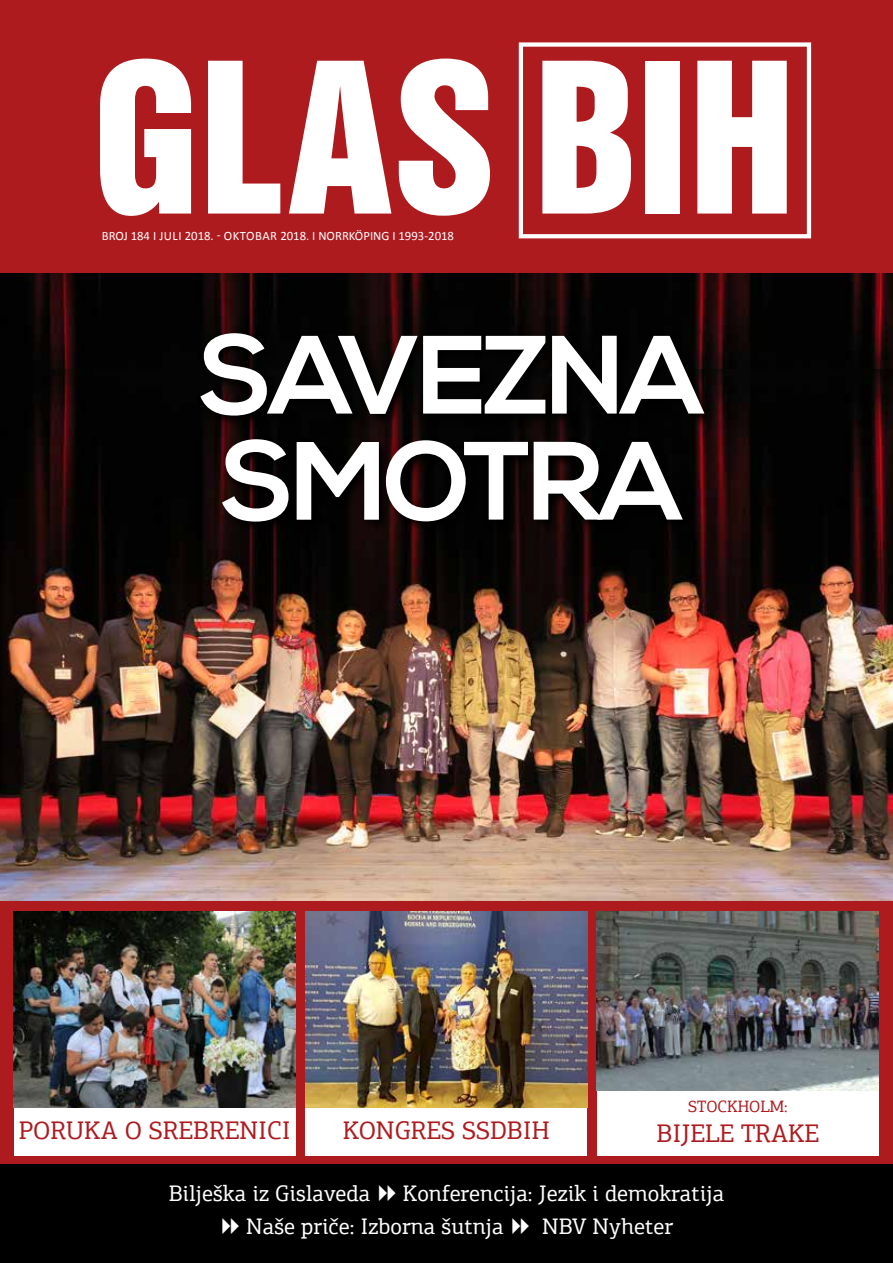
<style>
.page{position:relative;width:893px;height:1263px;background:#fff}
.page>*{position:absolute;margin:0;border:0;box-sizing:border-box;transform-origin:0 0}
.t1{font:190.8px "Swiss 921 BT";color:#fff}
.t2{font:700 111px/106.1px "Nexa";letter-spacing:-.03em;color:#fff}
.t3{font:25.5px "PF Agora Slab Pro";color:#ae1b1f}
.t4{font:22.5px/33px "PF Agora Slab Pro";color:#fff;text-align:center}
.t5{font:16.5px "PF Agora Slab Pro";color:#ae1b1f}
.t6{font:12.75px "Calibri";color:#fff}
</style>
<div class="page">
<img style="left:0;top:272px;width:893px;height:98px">
<div style="left:0;top:1156px;width:893px;height:107px;background:#000"></div>
<img style="left:0;top:370px;width:893px;height:531px">
<div style="left:0;top:0;width:893px;height:272px;background:#ae1b1f"></div>
<div style="left:0;top:901px;width:893px;height:262px;background:#ae1b1f"></div>
<div style="left:14px;top:911px;width:282px;height:245px;background:#fff"></div>
<div style="left:305px;top:911px;width:282px;height:245px;background:#fff"></div>
<div style="left:597px;top:911px;width:282px;height:245px;background:#fff"></div>
<div style="left:519px;top:42px;width:292px;height:196px;background:#ae1b1f;border:4px solid #fff"></div>
<img style="left:14px;top:911px;width:282px;height:196px">
<img style="left:305px;top:911px;width:282px;height:196px">
<img style="left:597px;top:911px;width:282px;height:180px">
<svg style="left:197px;top:330px;width:519px;height:204px;background:#070202"></svg>
<h1 class="t1" style="left:93px;top:14px;width:704px">glas bih</h1>
<p class="t6" style="left:102px;top:227px;width:354px">BROJ 184 I JULI 2018. - OKTOBAR 2018. I NORRKÖPING I 1993-2018</p>
<h2 class="t2" style="left:199px;top:326px;width:507px">SAVEZNA<br>SMOTRA</h2>
<p class="t5" style="left:688px;top:1097px;width:101px">Stockholm:</p>
<p class="t3" style="left:657px;top:1118px;width:164px">Bijele trake</p>
<p class="t4" style="left:169px;top:1177px;width:557px">Bilješka iz Gislaveda m Konferencija: Jezik i demokratija m Naše priče: Izborna šutnja m NBV Nyheter</p>
<p class="t3" style="left:19px;top:1115px;width:274px">Poruka o Srebrenici</p>
<p class="t3" style="left:343px;top:1115px;width:208px">Kongres SSDBiH</p>
</div>
